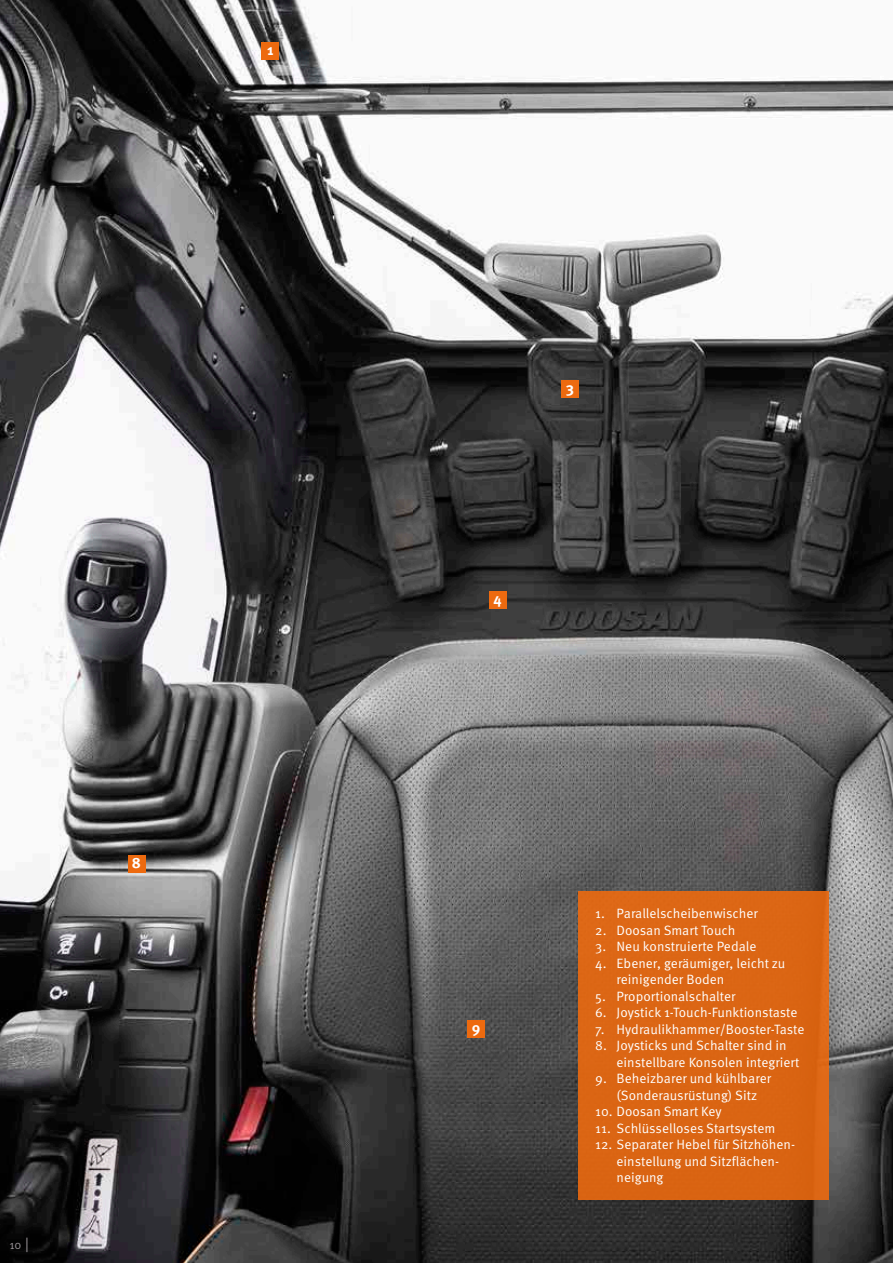
<style>
.page{position:relative;width:893px;height:1263px;background:#fff}
.page>*{position:absolute;margin:0;border:0;box-sizing:border-box;transform-origin:0 0}
.t1{font:700 15px "Meta Pro";color:#fff}
.t2{font:13.5px/16.5px "Meta Pro Norm";color:#fff}
.t3{font:12px "Meta Pro Norm";color:#979296}
.s1{font-size:15px}
</style>
<div class="page">
<img style="left:0;top:0;width:893px;height:1263px">
<div style="left:578px;top:891px;width:251px;height:308px;background:#db6513"></div>
<div style="left:262px;top:43px;width:17px;height:17px;background:#ed6a0f"></div>
<div style="left:489px;top:591px;width:17px;height:17px;background:#ed6a0f"></div>
<div style="left:561px;top:381px;width:17px;height:17px;background:#ed6a0f"></div>
<div style="left:128px;top:855px;width:17px;height:17px;background:#ed6a0f"></div>
<div style="left:468px;top:1020px;width:17px;height:17px;background:#ed6a0f"></div>
<p class="t1" style="left:267px;top:38px;width:8px">1</p>
<p class="t1" style="left:132px;top:851px;width:11px">8</p>
<p class="t3" style="left:9px;top:1235px;width:21px">10 <span class="s1">|</span></p>
<p class="t1" style="left:566px;top:376px;width:10px">3</p>
<p class="t1" style="left:493px;top:587px;width:10px">4</p>
<p class="t1" style="left:472px;top:1016px;width:10px">9</p>
<p class="t2" style="left:595px;top:904px;width:164px">1. Parallelscheibenwischer</p>
<p class="t2" style="left:595px;top:921px;width:142px">2. Doosan Smart Touch</p>
<p class="t2" style="left:595px;top:937px;width:163px">3. Neu konstruierte Pedale</p>
<p class="t2" style="left:617px;top:954px;width:170px;text-indent:-21px">4. Ebener, geräumiger, leicht zu reinigender Boden</p>
<p class="t2" style="left:595px;top:987px;width:142px">5. Proportionalschalter</p>
<p class="t2" style="left:595px;top:1003px;width:204px">6. Joystick 1-Touch-Funktionstaste</p>
<p class="t2" style="left:595px;top:1020px;width:211px">7. Hydraulikhammer/Booster-Taste</p>
<p class="t2" style="left:617px;top:1036px;width:184px;text-indent:-21px">8. Joysticks und Schalter sind in einstellbare Konsolen integriert</p>
<p class="t2" style="left:595px;top:1069px;width:177px;text-align:center">9. Beheizbarer und kühlbarer (Sonderausrüstung) Sitz</p>
<p class="t2" style="left:595px;top:1102px;width:128px">10. Doosan Smart Key</p>
<p class="t2" style="left:595px;top:1119px;width:182px">11. Schlüsselloses Startsystem</p>
<p class="t2" style="left:617px;top:1135px;width:180px;text-indent:-21px">12. Separater Hebel für Sitzhöhen&shy;einstellung und Sitzflächen&shy;neigung</p>
</div>
